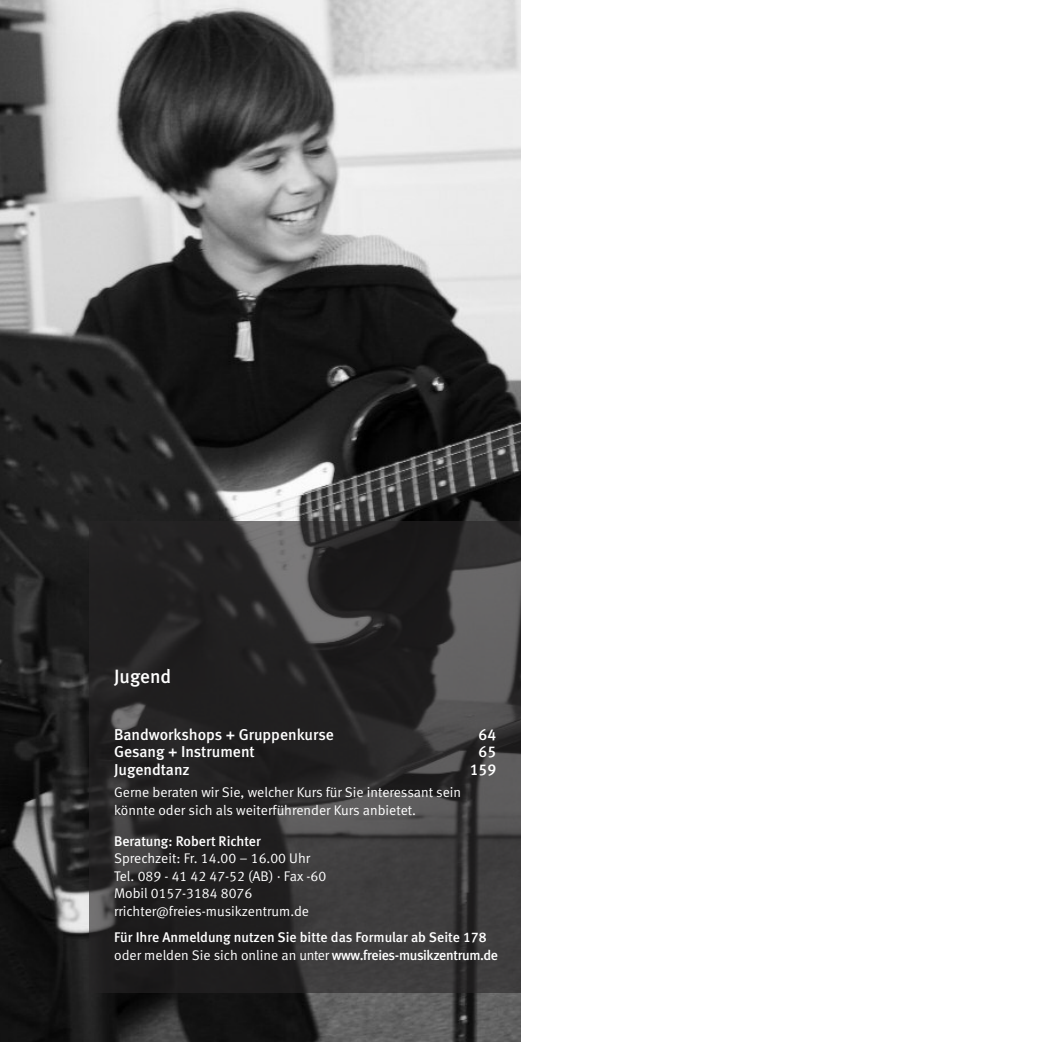
<style>
.page{position:relative;width:1042px;height:1042px;background:#fff}
.page>*{position:absolute;margin:0;border:0;box-sizing:border-box;transform-origin:0 0}
.t1{font:19.25px "Meta Medium LF";color:#fff}
.t2{font:15.75px "Meta Medium LF";color:#fff}
.t3{font:14px/17.5px "Meta Normal LF";color:#fff}
.t4{font:14px "Meta Medium LF";color:#fff}
.s1{font-family:"Meta Medium LF"}
</style>
<div class="page">
<img style="left:0;top:0;width:521px;height:1042px">
<div style="left:89px;top:521px;width:432px;height:471px;background:#272526;opacity:.6"></div>
<h1 class="t1" style="left:114px;top:669px;width:59px">Jugend</h1>
<p class="t2" style="left:114px;top:728px;width:221px">Bandworkshops + Gruppenkurse</p>
<p class="t2" style="left:478px;top:728px;width:19px">64</p>
<p class="t2" style="left:114px;top:746px;width:142px">Gesang + Instrument</p>
<p class="t2" style="left:478px;top:746px;width:19px">65</p>
<p class="t2" style="left:114px;top:763px;width:77px">Jugendtanz</p>
<p class="t2" style="left:470px;top:763px;width:28px">159</p>
<p class="t3" style="left:114px;top:784px;width:348px">Gerne beraten wir Sie, welcher Kurs für Sie interessant sein könnte oder sich als weiterführender Kurs anbietet.</p>
<p class="t4" style="left:114px;top:836px;width:148px">Beratung: Robert Richter</p>
<p class="t3" style="left:114px;top:851px;width:214px">Sprechzeit: Fr. 14.00 – 16.00 Uhr<br>Tel. 089 - 41 42 47-52 (AB) · Fax -60<br>Mobil 0157-3184 8076 rrichter@freies-musikzentrum.de</p>
<p class="t4" style="left:114px;top:932px;width:374px">Für Ihre Anmeldung nutzen Sie bitte das Formular ab Seite 178</p>
<p class="t3" style="left:114px;top:947px;width:385px">oder melden Sie sich online an unter <span class="s1">www.freies-musikzentrum.de</span></p>
</div>
